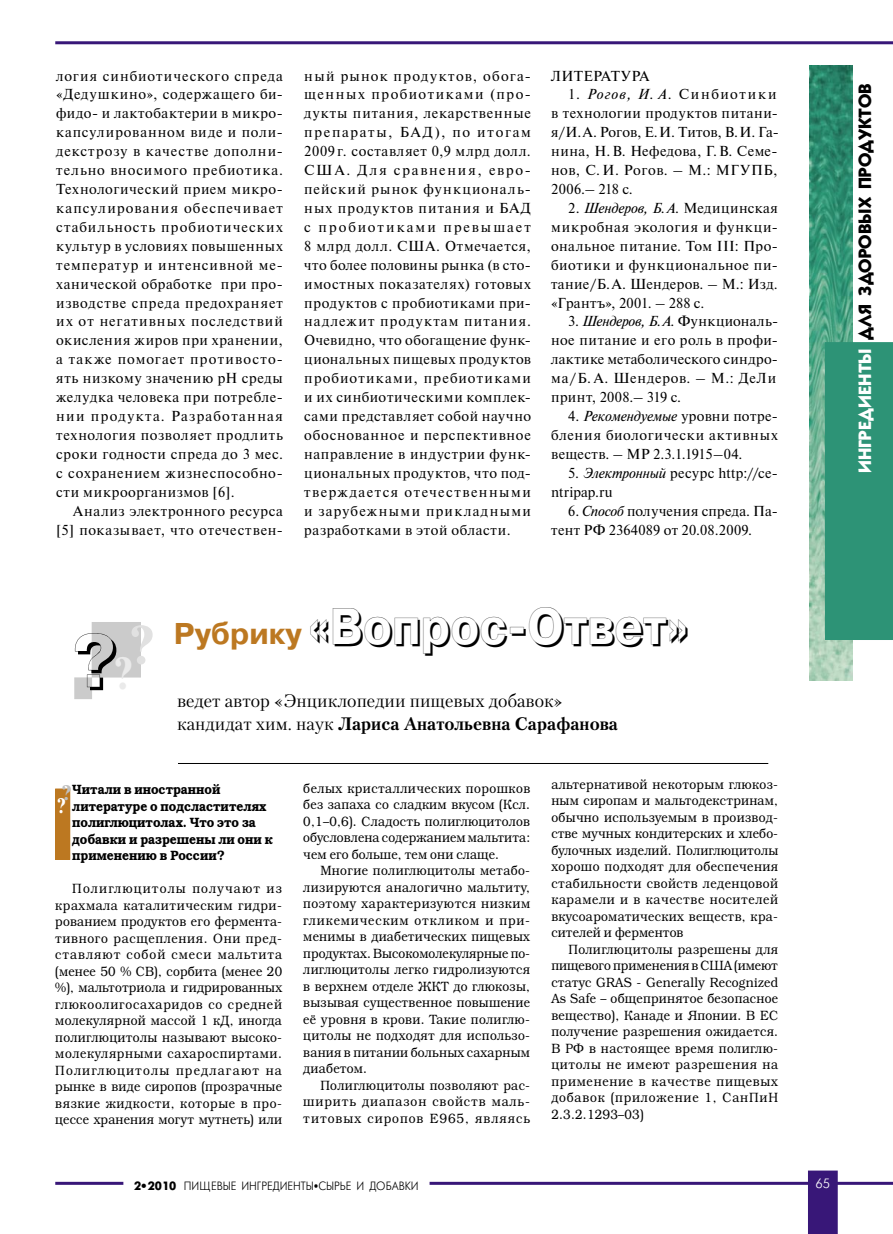
<style>
.page{position:relative;width:893px;height:1234px;background:#fff}
.page>*{position:absolute;margin:0;border:0;box-sizing:border-box;transform-origin:0 0}
.вопрос{font:700 75px "Pragmatica Shadow C";color:#000}
.вопрос-2{font:700 54px "Newton C";color:#e1e1e1}
.bk9_10_5{font:700 51px "Pragmatica Shadow C";color:#000;scale:.9 1}
.вопрос-3{font:700 45px "Newton C";color:#eaeaea;scale:.9 1}
.вопрос-4{font:700 21px "Newton C";color:#c0c0c0}
.bk9_10_5-2{font:700 21px "Newton C";color:#fff;scale:.9 1}
.bk9_10_5-3{font:700 18px "Petersburg C";color:#000}
.bk9_10_5-4{font:18px "Petersburg C";color:#000}
.t1{font:700 18px "Kabel C";color:#000}
.ньютон-9_5_12{font:14.4px/18.9px "Newton C";letter-spacing:.035em;color:#000;text-align:justify}
.ньютон-9_5_12-2{font:14.4px/18.9px "Newton C";letter-spacing:.015em;color:#000}
.ньютон-9_5_12-3{font:14.4px/18.9px "Newton C";letter-spacing:.055em;color:#000;text-align:right}
.литература{font:14.4px "Newton C";letter-spacing:.015em;color:#000}
.bk9_10_5-5{font:300 13.5px/16.5px "Bookman C";letter-spacing:.025em;color:#000;text-align:justify;scale:.9 1}
.вопрос-5{font:600 13.5px/16.5px "Bookman C";color:#000;scale:.9 1}
.t2{font:13.5px "Futuris C";color:#fff}
.t3{font:12px "Futuris C";color:#000;scale:.9 1}
.s1{font-style:italic}
.s2{font-family:"Pragmatica C";font-size:30px;color:#bc7821}
.s3{font-weight:400}
.s4{font-family:"Futuris XC"}
.s5{font-size:15px}
.s6{color:#fff}
</style>
<div class="page">
<hr style="left:55px;top:41px;width:838px;height:3px;background:#381778">
<hr style="left:55px;top:1181px;width:838px;height:3px;background:#381778">
<div style="left:808px;top:1170px;width:30px;height:63px;background:#381778"></div>
<img style="left:810px;top:65px;width:42px;height:615px">
<div style="left:825px;top:342px;width:68px;height:298px;background:#2d9376"></div>
<div style="left:124px;top:1179px;width:305px;height:7px;background:#fff"></div>
<hr style="left:178px;top:763px;width:590px;height:1px;background:#000">
<div style="left:92px;top:622px;width:48px;height:55px;background:#cbcbcb"></div>
<div style="left:92px;top:622px;width:49px;height:55px;border:1px solid #cbcbcb"></div>
<div style="left:75px;top:677px;width:17px;height:21px;background:#cbcbcb"></div>
<div style="left:74px;top:677px;width:18px;height:21px;border:1px solid #cbcbcb"></div>
<div style="left:56px;top:788px;width:14px;height:71px;background:#bc7821"></div>
<div style="left:55px;top:788px;width:15px;height:71px;border:1px solid #bc7821"></div>
<p class="ньютон-9_5_12" style="left:56px;top:66px;width:228px">логия синбиотического спреда «Дедушкино», содержащего би&shy;фидо- и лактобактерии в микро&shy;капсулированном виде и поли&shy;декстрозу в качестве дополни&shy;тельно вносимого пребиотика.<br>Технологический прием микро&shy;капсулирования обеспечивает стабильность пробиотических культур в условиях повышенных температур и интенсивной ме&shy;ханической обработке при про&shy;изводстве спреда предохраняет их от негативных последствий окисления жиров при хранении, а также помогает противосто&shy;ять низкому значению рН среды желудка человека при потребле&shy;нии продукта. Разработанная технология позволяет продлить сроки годности спреда до 3 мес. с сохранением жизнеспособно&shy;сти микроорганизмов [6].</p>
<p class="ньютон-9_5_12-3" style="left:56px;top:501px;width:228px">Анализ электронного ресурса [5] показывает, что отечествен-</p>
<p class="ньютон-9_5_12" style="left:304px;top:66px;width:228px">ный рынок продуктов, обога&shy;щенных пробиотиками (про&shy;дукты питания, лекарственные препараты, БАД), по итогам 2009 г. составляет 0,9 млрд долл.<br>США. Для сравнения, евро&shy;пейский рынок функциональ&shy;ных продуктов питания и БАД с пробиотиками превышает 8 млрд долл. США. Отмечается, что более половины рынка (в сто&shy;имостных показателях) готовых продуктов с пробиотиками при&shy;надлежит продуктам питания.<br>Очевидно, что обогащение функ&shy;циональных пищевых продуктов пробиотиками, пребиотиками и их синбиотическими комплек&shy;сами представляет собой научно обоснованное и перспективное направление в индустрии функ&shy;циональных продуктов, что под&shy;тверждается отечественными и зарубежными прикладными разработками в этой области.</p>
<p class="литература" style="left:551px;top:68px;width:100px">ЛИТЕРАТУРА</p>
<p class="ньютон-9_5_12" style="left:551px;top:85px;width:229px;text-align:left;text-indent:17px">1. <span class="s1">Рогов, И. А.</span> Синбиотики в технологии продуктов питани&shy;я / И. А. Рогов, Е. И. Титов, В. И. Га&shy;нина, Н. В. Нефедова, Г. В. Семе&shy;нов, С. И. Рогов. – М.: МГУПБ,<br>2006.– 218 с.</p>
<p class="ньютон-9_5_12" style="left:551px;top:198px;width:228px;text-indent:17px">2. <span class="s1">Шендеров, Б.А.</span> Медицинская микробная экология и функци&shy;ональное питание. Том III: Про&shy;биотики и функциональное пи&shy;тание / Б. А. Шендеров. – М.: Изд. «Грантъ», 2001. – 288 с.</p>
<p class="ньютон-9_5_12" style="left:551px;top:312px;width:228px;text-align:left;text-indent:17px">3. <span class="s1">Шендеров, Б.А.</span> Функциональ&shy;ное питание и его роль в профи&shy;лактике метаболического синдро&shy;ма / Б. А. Шендеров. – М.: ДеЛи принт, 2008.– 319 с.</p>
<p class="ньютон-9_5_12" style="left:551px;top:406px;width:228px;text-indent:17px">4. <span class="s1">Рекомендуемые</span> уровни потре&shy;бления биологически активных веществ. – МР 2.3.1.1915–04.</p>
<p class="ньютон-9_5_12-2" style="left:551px;top:463px;width:228px;text-indent:17px">5. <span class="s1">Электронный</span> ресурс http://ce&shy;ntripap.ru</p>
<p class="ньютон-9_5_12-2" style="left:551px;top:501px;width:228px;text-indent:17px">6. <span class="s1">Способ</span> получения спреда. Па&shy;тент РФ 2364089 от 20.08.2009.</p>
<p class="вопрос-2" style="left:129px;top:615px;width:28px">?</p>
<p class="вопрос" style="left:72px;top:621px;width:45px">?</p>
<p class="вопрос-3" style="left:113px;top:648px;width:24px">?</p>
<p class="bk9_10_5" style="left:174px;top:598px;width:573px"><span class="s2">Рубрику</span> «Вопрос-Ответ»</p>
<p class="bk9_10_5-4" style="left:177px;top:690px;width:387px">ведет автор «Энциклопедии пищевых добавок»</p>
<p class="bk9_10_5-3" style="left:177px;top:713px;width:442px"><span class="s3">кандидат хим. наук</span> Лариса Анатольевна Сарафанова</p>
<p class="вопрос-5" style="left:72px;top:781px;width:224px">Читали в иностранной литературе о подсластителях полиглюцитолах. Что это за добавки и разрешены ли они к применению в России?</p>
<p class="bk9_10_5-5" style="left:55px;top:880px;width:254px;text-indent:17px">Полиглюцитолы получают из крахмала каталитическим гидри&shy;рованием продуктов его фермента&shy;тивного расщепления. Они пред&shy;ставляют собой смеси мальтита (менее 50 % СВ), сорбита (менее 20 %), мальтотриола и гидрированных глюкоолигосахаридов со средней молекулярной массой 1 кД, иногда полиглюцитолы называют высоко&shy;молекулярными сахароспиртами.<br>Полиглюцитолы предлагают на рынке в виде сиропов (прозрачные вязкие жидкости, которые в про&shy;цессе хранения могут мутнеть) или</p>
<p class="вопрос-4" style="left:62px;top:780px;width:12px">?</p>
<p class="bk9_10_5-2" style="left:57px;top:794px;width:12px">?</p>
<p class="bk9_10_5-5" style="left:303px;top:779px;width:254px">белых кристаллических порошков без запаха со сладким вкусом (Ксл.<br>0,1–0,6). Сладость полиглюцитолов обусловлена содержанием мальтита: чем его больше, тем они слаще.</p>
<p class="bk9_10_5-5" style="left:303px;top:862px;width:254px;text-indent:17px">Многие полиглюцитолы метабо&shy;лизируются аналогично мальтиту, поэтому характеризуются низким гликемическим откликом и при&shy;менимы в диабетических пищевых продуктах. Высокомолекулярные по&shy;лиглюцитолы легко гидролизуются в верхнем отделе ЖКТ до глюкозы, вызывая существенное повышение её уровня в крови. Такие полиглю&shy;цитолы не подходят для использо&shy;вания в питании больных сахарным диабетом.</p>
<p class="bk9_10_5-5" style="left:303px;top:1076px;width:253px;text-indent:17px">Полиглюцитолы позволяют рас&shy;ширить диапазон свойств маль&shy;титовых сиропов Е965, являясь</p>
<p class="bk9_10_5-5" style="left:551px;top:775px;width:254px">альтернативой некоторым глюкоз&shy;ным сиропам и мальтодекстринам, обычно используемым в производ&shy;стве мучных кондитерских и хлебо&shy;булочных изделий. Полиглюцитолы хорошо подходят для обеспечения стабильности свойств леденцовой карамели и в качестве носителей вкусоароматических веществ, кра&shy;сителей и ферментов</p>
<p class="bk9_10_5-5" style="left:551px;top:940px;width:254px;text-indent:17px">Полиглюцитолы разрешены для пищевого применения в США (имеют статус GRAS - Generally Recognized As Safe – общепринятое безопасное вещество), Канаде и Японии. В ЕС получение разрешения ожидается.<br>В РФ в настоящее время полиглю&shy;цитолы не имеют разрешения на применение в качестве пищевых добавок (приложение 1, СанПиН 2.3.2.1293–03)</p>
<p class="t3" style="left:134px;top:1179px;width:318px"><span class="s4">2•2010</span> ПИЩЕВЫЕ ИНГРЕДИЕНТЫ<span class="s5">•</span>СЫРЬЕ И ДОБАВКИ</p>
<p class="t1" style="left:854px;top:473px;width:391px;rotate:-90deg"><span class="s6">ИНГРЕДИЕНТЫ</span> ДЛЯ ЗДОРОВЫХ ПРОДУКТОВ</p>
<p class="t2" style="left:815px;top:1176px;width:16px">65</p>
</div>
